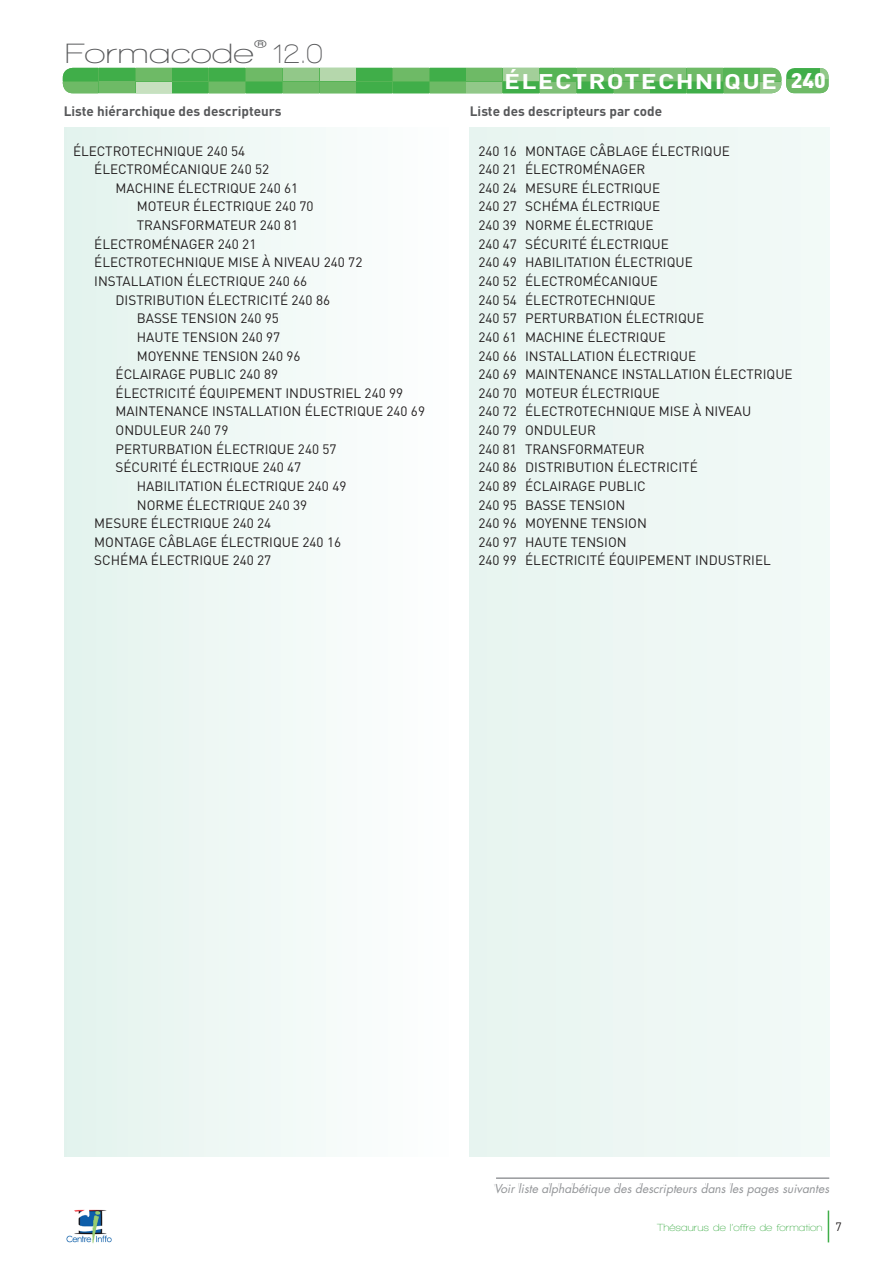
<style>
.page{position:relative;width:893px;height:1263px;background:#fff}
.page>*{position:absolute;margin:0;border:0;box-sizing:border-box;transform-origin:0 0}
.t1{font:600 28.5px "Walkway Expand";color:#57585a}
.t2{font:700 21px "DIN";letter-spacing:.05em;color:#fff;scale:1.25 1}
.t3{font:13.5px/18.6px "DIN";color:#231f20}
.t4{font:700 13.5px "DIN";color:#57585a}
.t5{font:12px "Futura";color:#939598}
.t6{font:600 10.5px "Walkway";color:#40ae49;scale:1.1 1}
.s1{font-weight:900}
.s2{font-family:"DIN";font-weight:400;font-size:12px;color:#231f20}
</style>
<div class="page">
<svg style="left:496px;top:1177px;width:334px;height:46px"></svg>
<hr style="left:496px;top:1178px;width:333px;height:1px;background:#939598">
<hr style="left:828px;top:1210px;width:1px;height:32px;background:#40ae49">
<img style="left:66px;top:1209px;width:46px;height:35px">
<svg style="left:63px;top:68px;width:718px;height:25px"></svg>
<div style="left:246px;top:82px;width:36px;height:11px;background:#40ae49"></div>
<div style="left:246px;top:68px;width:36px;height:13px;background:#6eba66"></div>
<div style="left:63px;top:82px;width:35px;height:11px;background:#6eba66"></div>
<div style="left:136px;top:82px;width:35px;height:11px;background:#c7e0bf"></div>
<div style="left:173px;top:82px;width:35px;height:11px;background:#40ae49"></div>
<div style="left:209px;top:82px;width:36px;height:11px;background:#6eba66"></div>
<div style="left:63px;top:68px;width:35px;height:13px;background:#40ae49"></div>
<div style="left:99px;top:68px;width:36px;height:13px;background:#40ae49"></div>
<div style="left:136px;top:68px;width:35px;height:13px;background:#6eba66"></div>
<div style="left:173px;top:68px;width:35px;height:13px;background:#40ae49"></div>
<div style="left:209px;top:68px;width:36px;height:13px;background:#40ae49"></div>
<div style="left:540px;top:82px;width:35px;height:11px;background:#7fc077"></div>
<div style="left:540px;top:68px;width:35px;height:13px;background:#56b455"></div>
<div style="left:283px;top:82px;width:36px;height:11px;background:#6eba66"></div>
<div style="left:320px;top:82px;width:35px;height:11px;background:#6eba66"></div>
<div style="left:357px;top:82px;width:35px;height:11px;background:#40ae49"></div>
<div style="left:393px;top:82px;width:36px;height:11px;background:#40ae49"></div>
<div style="left:430px;top:82px;width:35px;height:11px;background:#6eba66"></div>
<div style="left:467px;top:82px;width:35px;height:11px;background:#92c889"></div>
<div style="left:503px;top:82px;width:36px;height:11px;background:#40ae49"></div>
<div style="left:283px;top:68px;width:36px;height:13px;background:#92c889"></div>
<div style="left:320px;top:68px;width:35px;height:13px;background:#b5d7ac"></div>
<div style="left:357px;top:68px;width:35px;height:13px;background:#40ae49"></div>
<div style="left:393px;top:68px;width:36px;height:13px;background:#6eba66"></div>
<div style="left:430px;top:68px;width:35px;height:13px;background:#40ae49"></div>
<div style="left:467px;top:68px;width:35px;height:13px;background:#6eba66"></div>
<div style="left:503px;top:68px;width:36px;height:13px;background:#a3cf9a"></div>
<div style="left:577px;top:82px;width:36px;height:11px;background:#40ae49"></div>
<div style="left:614px;top:82px;width:35px;height:11px;background:#6eba66"></div>
<div style="left:651px;top:82px;width:35px;height:11px;background:#40ae49"></div>
<div style="left:687px;top:82px;width:35px;height:11px;background:#40ae49"></div>
<div style="left:724px;top:82px;width:35px;height:11px;background:#6eba66"></div>
<div style="left:760px;top:82px;width:21px;height:11px;background:#92c889"></div>
<div style="left:577px;top:68px;width:36px;height:13px;background:#6eba66"></div>
<div style="left:614px;top:68px;width:35px;height:13px;background:#6eba66"></div>
<div style="left:651px;top:68px;width:35px;height:13px;background:#7fc077"></div>
<div style="left:687px;top:68px;width:35px;height:13px;background:#6eba66"></div>
<div style="left:724px;top:68px;width:35px;height:13px;background:#56b455"></div>
<div style="left:760px;top:68px;width:21px;height:13px;background:#6eba66"></div>
<div style="left:100px;top:82px;width:35px;height:11px;background:#6eba66"></div>
<div style="left:786px;top:68px;width:42px;height:25px;background:#40ae49;border-radius:9px"></div>
<div style="left:786px;top:80px;width:33px;height:13px;background:#6eba66"></div>
<div style="left:820px;top:80px;width:8px;height:13px;background:#6eba66"></div>
<div style="left:820px;top:68px;width:8px;height:11px;background:#92c889"></div>
<div style="left:65px;top:128px;width:389px;height:1029px;background:linear-gradient(to right,#e3f3ed,#feffff)"></div>
<div style="left:470px;top:128px;width:359px;height:1029px;background:#eef7f3"></div>
<h1 class="t1" style="left:65px;top:38px;width:259px">Formacode<sup>®</sup> 12.0</h1>
<h2 class="t2" style="left:504px;top:68px;width:259px">ÉLECTROTECHNIQUE <span class="s1">240</span></h2>
<p class="t4" style="left:64px;top:102px;width:219px">Liste hiérarchique des descripteurs</p>
<p class="t4" style="left:470px;top:102px;width:194px">Liste des descripteurs par code</p>
<p class="t3" style="left:73px;top:141px;width:174px">ÉLECTROTECHNIQUE 240 54</p>
<p class="t3" style="left:94px;top:160px;width:176px">ÉLECTROMÉCANIQUE 240 52</p>
<p class="t3" style="left:116px;top:178px;width:184px">MACHINE ÉLECTRIQUE 240 61</p>
<p class="t3" style="left:137px;top:197px;width:178px">MOTEUR ÉLECTRIQUE 240 70</p>
<p class="t3" style="left:137px;top:216px;width:163px">TRANSFORMATEUR 240 81</p>
<p class="t3" style="left:94px;top:234px;width:164px">ÉLECTROMÉNAGER 240 21</p>
<p class="t3" style="left:94px;top:253px;width:270px">ÉLECTROTECHNIQUE MISE À NIVEAU 240 72</p>
<p class="t3" style="left:94px;top:272px;width:214px">INSTALLATION ÉLECTRIQUE 240 66</p>
<p class="t3" style="left:116px;top:290px;width:216px">DISTRIBUTION ÉLECTRICITÉ 240 86</p>
<p class="t3" style="left:137px;top:309px;width:144px">BASSE TENSION 240 95</p>
<p class="t3" style="left:137px;top:327px;width:145px">HAUTE TENSION 240 97</p>
<p class="t3" style="left:137px;top:346px;width:165px">MOYENNE TENSION 240 96</p>
<p class="t3" style="left:116px;top:365px;width:164px">ÉCLAIRAGE PUBLIC 240 89</p>
<p class="t3" style="left:116px;top:383px;width:289px">ÉLECTRICITÉ ÉQUIPEMENT INDUSTRIEL 240 99</p>
<p class="t3" style="left:116px;top:402px;width:311px">MAINTENANCE INSTALLATION ÉLECTRIQUE 240 69</p>
<p class="t3" style="left:116px;top:421px;width:114px">ONDULEUR 240 79</p>
<p class="t3" style="left:116px;top:439px;width:222px">PERTURBATION ÉLECTRIQUE 240 57</p>
<p class="t3" style="left:116px;top:458px;width:187px">SÉCURITÉ ÉLECTRIQUE 240 47</p>
<p class="t3" style="left:137px;top:476px;width:211px">HABILITATION ÉLECTRIQUE 240 49</p>
<p class="t3" style="left:137px;top:495px;width:172px">NORME ÉLECTRIQUE 240 39</p>
<p class="t3" style="left:94px;top:514px;width:178px">MESURE ÉLECTRIQUE 240 24</p>
<p class="t3" style="left:94px;top:532px;width:248px">MONTAGE CÂBLAGE ÉLECTRIQUE 240 16</p>
<p class="t3" style="left:94px;top:551px;width:179px">SCHÉMA ÉLECTRIQUE 240 27</p>
<p class="t3" style="left:478px;top:141px;width:316px">240 16 MONTAGE CÂBLAGE ÉLECTRIQUE<br>240 21 ÉLECTROMÉNAGER<br>240 24 MESURE ÉLECTRIQUE<br>240 27 SCHÉMA ÉLECTRIQUE<br>240 39 NORME ÉLECTRIQUE<br>240 47 SÉCURITÉ ÉLECTRIQUE<br>240 49 HABILITATION ÉLECTRIQUE<br>240 52 ÉLECTROMÉCANIQUE<br>240 54 ÉLECTROTECHNIQUE<br>240 57 PERTURBATION ÉLECTRIQUE<br>240 61 MACHINE ÉLECTRIQUE<br>240 66 INSTALLATION ÉLECTRIQUE<br>240 69 MAINTENANCE INSTALLATION ÉLECTRIQUE<br>240 70 MOTEUR ÉLECTRIQUE<br>240 72 ÉLECTROTECHNIQUE MISE À NIVEAU<br>240 79 ONDULEUR<br>240 81 TRANSFORMATEUR<br>240 86 DISTRIBUTION ÉLECTRICITÉ<br>240 89 ÉCLAIRAGE PUBLIC<br>240 95 BASSE TENSION<br>240 96 MOYENNE TENSION<br>240 97 HAUTE TENSION<br>240 99 ÉLECTRICITÉ ÉQUIPEMENT INDUSTRIEL</p>
<p class="t5" style="left:494px;top:1180px;width:337px">Voir liste alphabétique des descripteurs dans les pages suivantes</p>
<p class="t6" style="left:657px;top:1221px;width:169px">Thésaurus de l’offre de formation <span class="s2">7</span></p>
</div>
